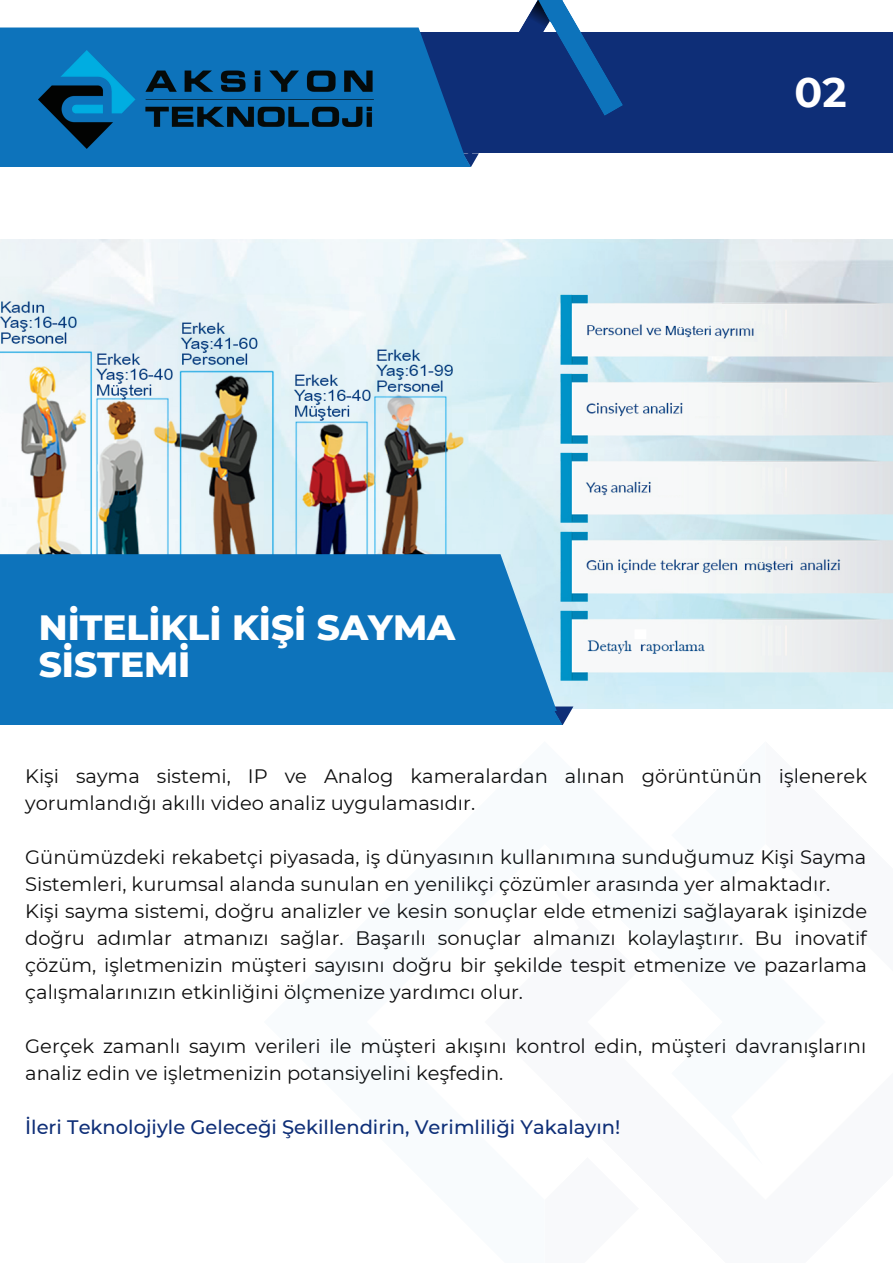
<style>
.page{position:relative;width:893px;height:1264px;background:#fff}
.page>*{position:absolute;margin:0;border:0;box-sizing:border-box;transform-origin:0 0}
.t1{font:700 41.1px "Montserrat";color:#fff}
.t2{font:800 35.85px "Montserrat";color:#fff}
.t3{font:19.5px/27px "Montserrat";color:#0e0e0e}
.t4{font:500 19.5px "Montserrat";color:#0e2e77}
</style>
<div class="page">
<div style="left:395px;top:33px;width:497px;height:120px;background:#0e2e77"></div>
<svg style="left:0;top:0;width:623px;height:167px"></svg>
<svg style="left:0;top:28px;width:464px;height:127px;background:#0e6cb4"></svg>
<img style="left:0;top:239px;width:892px;height:469px">
<div style="left:0;top:706px;width:573px;height:19px;background:#0d73bb"></div>
<div style="left:0;top:554px;width:556px;height:157px;background:#0d73bb"></div>
<img style="left:39px;top:50px;width:335px;height:98px">
<p class="t2" style="left:39px;top:605px;width:418px">NİTELİKLİ KİŞİ SAYMA</p>
<p class="t2" style="left:39px;top:642px;width:153px">SİSTEMİ</p>
<p class="t1" style="left:794px;top:67px;width:54px">02</p>
<p class="t3" style="left:25px;top:762px;width:843px">Kişi sayma sistemi, IP ve Analog kameralardan alınan görüntünün işlenerek yorumlandığı akıllı video analiz uygulamasıdır.</p>
<p class="t3" style="left:25px;top:843px;width:842px">Günümüzdeki rekabetçi piyasada, iş dünyasının kullanımına sunduğumuz Kişi Sayma<br>Sistemleri, kurumsal alanda sunulan en yeni li kçi çözümler arasında yer almaktadır.</p>
<p class="t3" style="left:25px;top:897px;width:843px;text-align:justify">Kişi sayma sistemi, doğru analizler ve kesi n sonuçlar elde etmenizi sağlayarak işi nizde doğru adımlar atmanızı sağlar. Başarılı sonuçlar almanızı kolaylaştırır. Bu i novatif çözüm, işletmenizi n müşteri sayısını doğru bi r şeki lde tespit etmenize ve pazarlama çalışmalarınızın etki nliği ni ölçmenize yardımcı olur.</p>
<p class="t3" style="left:25px;top:1032px;width:842px">Gerçek zamanlı sayım veri leri i le müşteri akışını kontrol edi n, müşteri davranışlarını analiz edi n ve işletmenizi n potansiyeli ni keşfedi n.</p>
<p class="t4" style="left:25px;top:1114px;width:596px">İleri Teknolojiyle Geleceği Şeki llendi ri n, Veri mli liği Yakalayın!</p>
</div>
